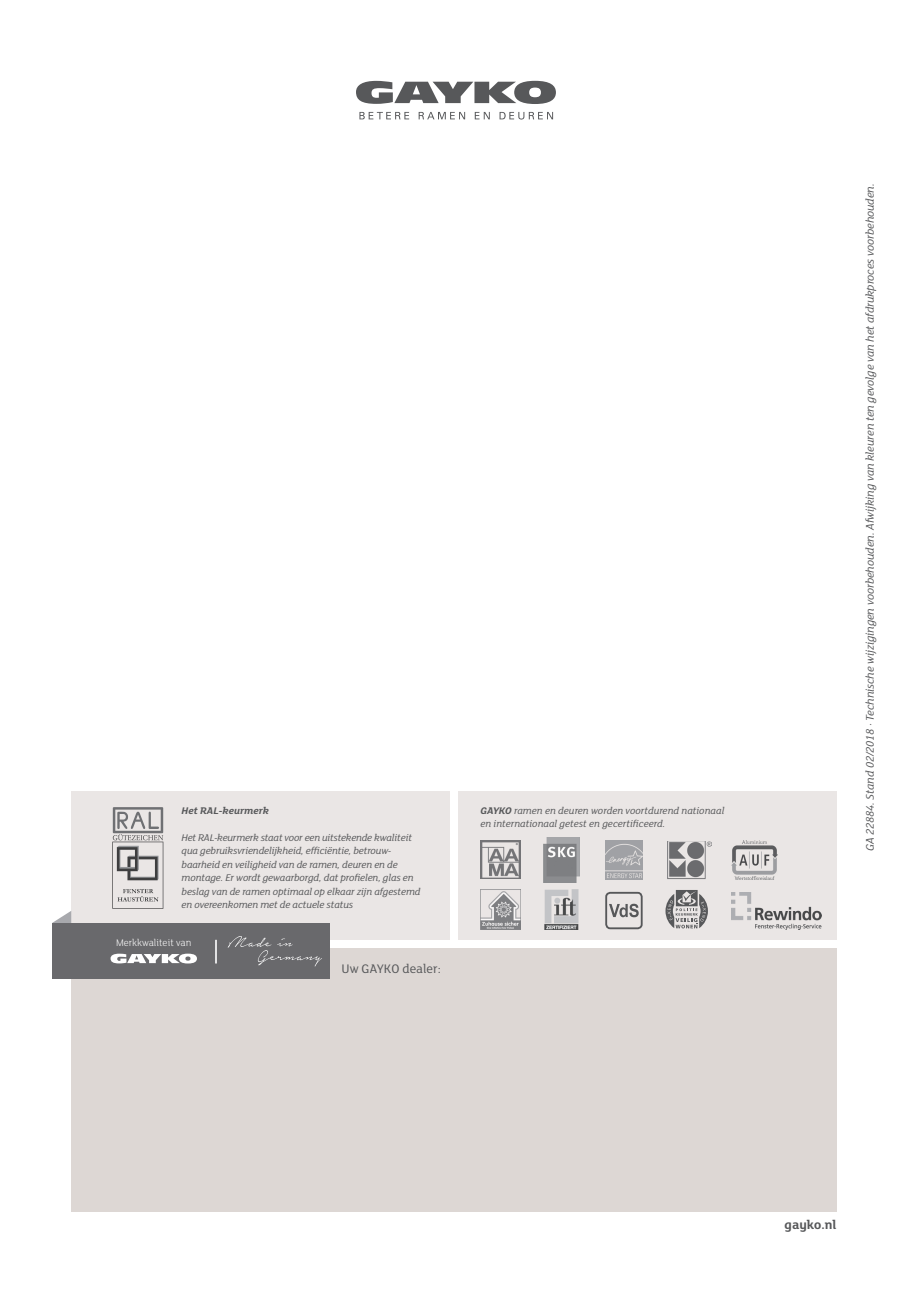
<style>
.page{position:relative;width:906px;height:1289px;background:#fff}
.page>*{position:absolute;margin:0;border:0;box-sizing:border-box;transform-origin:0 0}
.t1{font:13.5px "FS Lola";color:#57585a}
.t2{font:700 13.5px "FS Lola";color:#57585a}
.t3{font:italic 12px "FS Lola";letter-spacing:-.01em;color:#57585a}
.t4{font:italic 10.5px/13.5px "FS Lola";letter-spacing:-.01em;color:#57585a}
.t5{font:300 10.5px "FS Lola";color:#fff}
.t6{font:italic 700 10.5px "FS Lola";color:#57585a}
.s1{font-weight:700}
</style>
<div class="page">
<svg style="left:356px;top:81px;width:200px;height:23px"></svg>
<svg style="left:359px;top:112px;width:50px;height:7px"></svg>
<svg style="left:418px;top:112px;width:47px;height:7px"></svg>
<svg style="left:475px;top:112px;width:15px;height:7px"></svg>
<svg style="left:499px;top:112px;width:54px;height:7px"></svg>
<div style="left:458px;top:791px;width:378px;height:148px;background:#eae6e5"></div>
<div style="left:71px;top:948px;width:765px;height:264px;background:#ddd7d4"></div>
<div style="left:71px;top:791px;width:378px;height:148px;background:#eae6e5"></div>
<img style="left:480px;top:840px;width:40px;height:38px">
<img style="left:731px;top:841px;width:46px;height:38px">
<img style="left:668px;top:841px;width:43px;height:38px">
<img style="left:544px;top:837px;width:35px;height:45px">
<img style="left:605px;top:840px;width:38px;height:39px">
<svg style="left:112px;top:807px;width:51px;height:101px"></svg>
<img style="left:545px;top:889px;width:33px;height:40px">
<img style="left:731px;top:892px;width:90px;height:37px">
<img style="left:480px;top:889px;width:40px;height:40px">
<div style="left:605px;top:891px;width:37px;height:38px;border:2px solid #57585a;border-radius:4px"></div>
<svg style="left:609px;top:903px;width:29px;height:14px"></svg>
<svg style="left:665px;top:890px;width:43px;height:38px"></svg>
<svg style="left:54px;top:911px;width:17px;height:11px"></svg>
<div style="left:52px;top:922px;width:278px;height:56px;background:#69696c"></div>
<svg style="left:111px;top:953px;width:86px;height:10px"></svg>
<svg style="left:228px;top:936px;width:94px;height:30px"></svg>
<hr style="left:215px;top:939px;width:2px;height:24px;background:#fff">
<p class="t6" style="left:182px;top:803px;width:89px">Het RAL-keurmerk</p>
<p class="t4" style="left:182px;top:830px;width:240px">Het RAL-keurmerk staat voor een uitstekende kwaliteit qua gebruiksvriendelijkheid, efficiëntie, betrouw&shy;baarheid en veiligheid van de ramen, deuren en de montage. Er wordt gewaarborgd, dat profielen, glas en beslag van de ramen optimaal op elkaar zijn afgestemd en overeenkomen met de actuele status</p>
<p class="t5" style="left:116px;top:936px;width:77px">Merkkwaliteit van</p>
<p class="t1" style="left:341px;top:960px;width:101px">Uw GAYKO dealer:</p>
<p class="t4" style="left:480px;top:803px;width:245px"><span class="s1">GAYKO</span> ramen en deuren worden voortdurend nationaal en internationaal getest en gecertificeerd.</p>
<p class="t3" style="left:862px;top:851px;width:669px;rotate:-90deg">GA 22884. Stand 02/2018 · Technische wijzigingen voorbehouden. Afwijking van kleuren ten gevolge van het afdrukproces voorbehouden.</p>
<p class="t2" style="left:784px;top:1215px;width:53px">gayko.nl</p>
</div>
